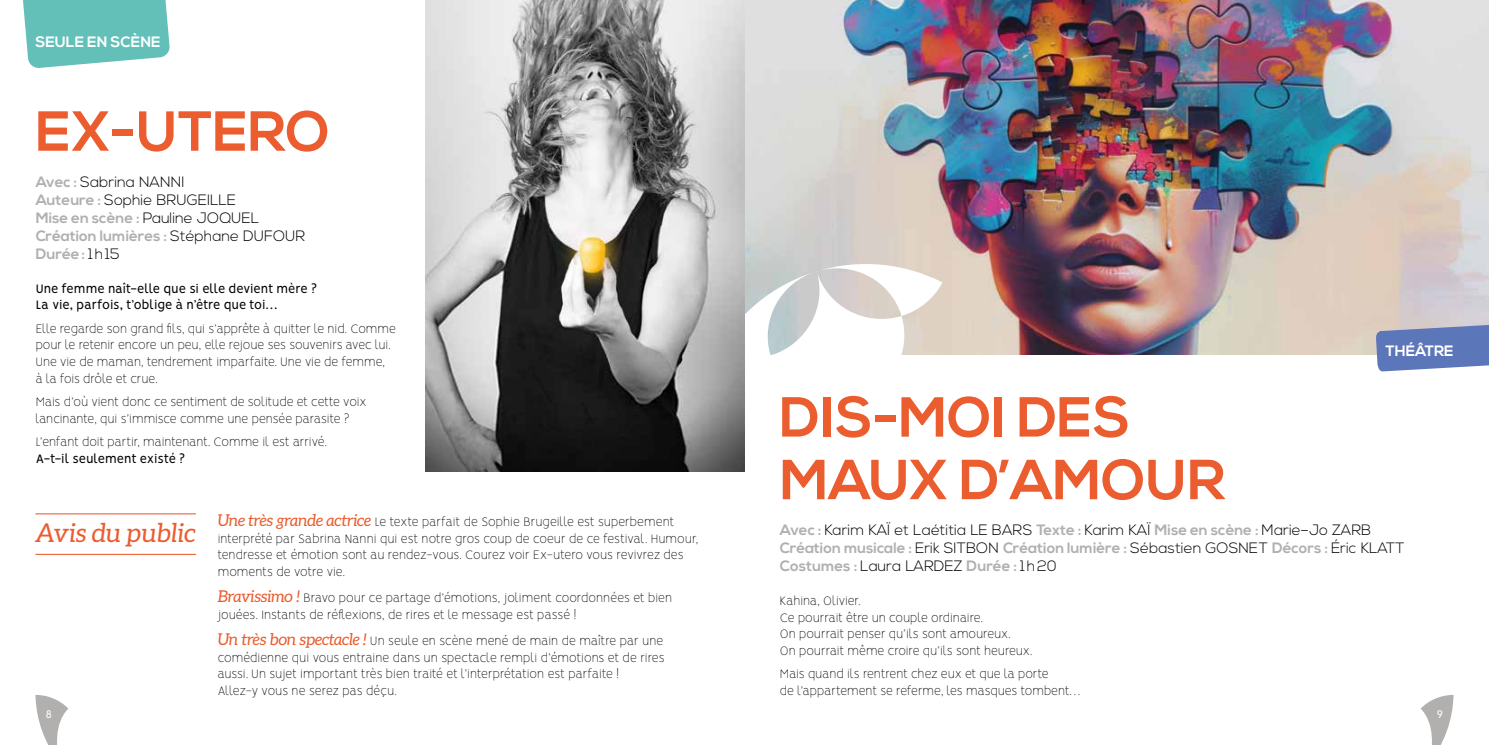
<style>
.page{position:relative;width:1489px;height:745px;background:#fff}
.page>*{position:absolute;margin:0;border:0;box-sizing:border-box;transform-origin:0 0}
.t1{font:700 56.25px/62.5px "Nexa";color:#eb5c2e}
.t2{font:italic 26px "Aleo";color:#eb5c2e}
.t3{font:300 15px/18px "Nexa";color:#000}
.t4{font:700 15px "Nexa";color:#fff}
.t5{font:100 13.75px/16.5px "Vision";color:#000}
.t6{font:13.75px/16.5px "Vision";letter-spacing:-.005em;color:#000}
.t7{font:12.5px "Vision";color:#fff}
.s1{font-weight:700;color:#b1b0af}
.s2{font-family:"Aleo";font-weight:400;font-style:italic;font-size:16.25px;color:#eb5c2e}
</style>
<div class="page">
<img style="left:744px;top:0;width:744px;height:354px">
<svg style="left:1375px;top:325px;width:113px;height:46px;background:#6e85be"></svg>
<svg style="left:23px;top:0;width:147px;height:68px;background:#74c7c0"></svg>
<svg style="left:744px;top:258px;width:198px;height:152px"></svg>
<svg style="left:35px;top:695px;width:33px;height:49px"></svg>
<svg style="left:1420px;top:695px;width:33px;height:49px"></svg>
<hr style="left:35px;top:513px;width:161px;height:1px;background:#eb5c2e">
<hr style="left:35px;top:553px;width:161px;height:1px;background:#eb5c2e">
<img style="left:426px;top:0;width:318px;height:471px">
<p class="t4" style="left:36px;top:33px;width:126px">SEULE EN SCÈNE</p>
<h1 class="t1" style="left:36px;top:102px;width:296px">EX-UTERO</h1>
<p class="t3" style="left:36px;top:173px;width:271px"><span class="s1">Avec :</span> Sabrina NANNI<br><span class="s1">Auteure :</span> Sophie BRUGEILLE<br><span class="s1">Mise en scène :</span> Pauline JOQUEL<br><span class="s1">Création lumières :</span> Stéphane DUFOUR<br><span class="s1">Durée:</span> 1h15</p>
<p class="t6" style="left:36px;top:281px;width:283px">Une femme naît-elle que si elle devient mère ?<br>La vie, parfois, t’oblige à n’être que toi…</p>
<p class="t5" style="left:36px;top:321px;width:362px">Elle regarde son grand fils, qui s’apprête à quitter le nid. Comme pour le retenir encore un peu, elle rejoue ses souvenirs avec lui.<br>Une vie de maman, tendrement imparfaite. Une vie de femme,<br>à la fois drôle et crue.</p>
<p class="t5" style="left:36px;top:395px;width:332px">Mais d’où vient donc ce sentiment de solitude et cette voix lancinante, qui s’immisce comme une pensée parasite ?</p>
<p class="t5" style="left:36px;top:435px;width:293px">L’enfant doit partir, maintenant. Comme il est arrivé.</p>
<p class="t6" style="left:36px;top:451px;width:151px">A-t-il seulement existé ?</p>
<h2 class="t2" style="left:35px;top:517px;width:162px">Avis du public</h2>
<p class="t5" style="left:218px;top:514px;width:482px"><span class="s2">Une très grande actrice</span> Le texte parfait de Sophie Brugeille est superbement interprété par Sabrina Nanni qui est notre gros coup de coeur de ce festival. Humour, tendresse et émotion sont au rendez-vous. Courez voir Ex-utero vous revivrez des moments de votre vie.</p>
<p class="t5" style="left:218px;top:590px;width:456px"><span class="s2">Bravissimo !</span> Bravo pour ce partage d’émotions, joliment coordonnées et bien jouées. Instants de réflexions, de rires et le message est passé !</p>
<p class="t5" style="left:218px;top:633px;width:448px"><span class="s2">Un très bon spectacle !</span> Un seule en scène mené de main de maître par une comédienne qui vous entraine dans un spectacle rempli d’émotions et de rires aussi. Un sujet important très bien traité et l’interprétation est parfaite !<br>Allez-y vous ne serez pas déçu.</p>
<p class="t4" style="left:1385px;top:342px;width:69px">THÉÂTRE</p>
<h1 class="t1" style="left:780px;top:388px;width:447px">DIS-MOI DES<br>MAUX D’AMOUR</h1>
<p class="t3" style="left:780px;top:521px;width:626px"><span class="s1">Avec :</span> Karim KAÏ et Laétitia LE BARS <span class="s1">Texte :</span> Karim KAÏ <span class="s1">Mise en scène :</span> Marie–Jo ZARB<br><span class="s1">Création musicale :</span> Erik SITBON <span class="s1">Création lumière :</span> Sébastien GOSNET <span class="s1">Décors :</span> Éric KLATT<br><span class="s1">Costumes :</span> Laura LARDEZ <span class="s1">Durée :</span> 1h20</p>
<p class="t5" style="left:780px;top:593px;width:254px">Kahina, Olivier.<br>Ce pourrait être un couple ordinaire.<br>On pourrait penser qu’ils sont amoureux.<br>On pourrait même croire qu’ils sont heureux.</p>
<p class="t5" style="left:780px;top:666px;width:301px">Mais quand ils rentrent chez eux et que la porte<br>de l’appartement se referme, les masques tombent…</p>
<p class="t7" style="left:46px;top:706px;width:8px">8</p>
<p class="t7" style="left:1436px;top:706px;width:8px">9</p>
</div>
